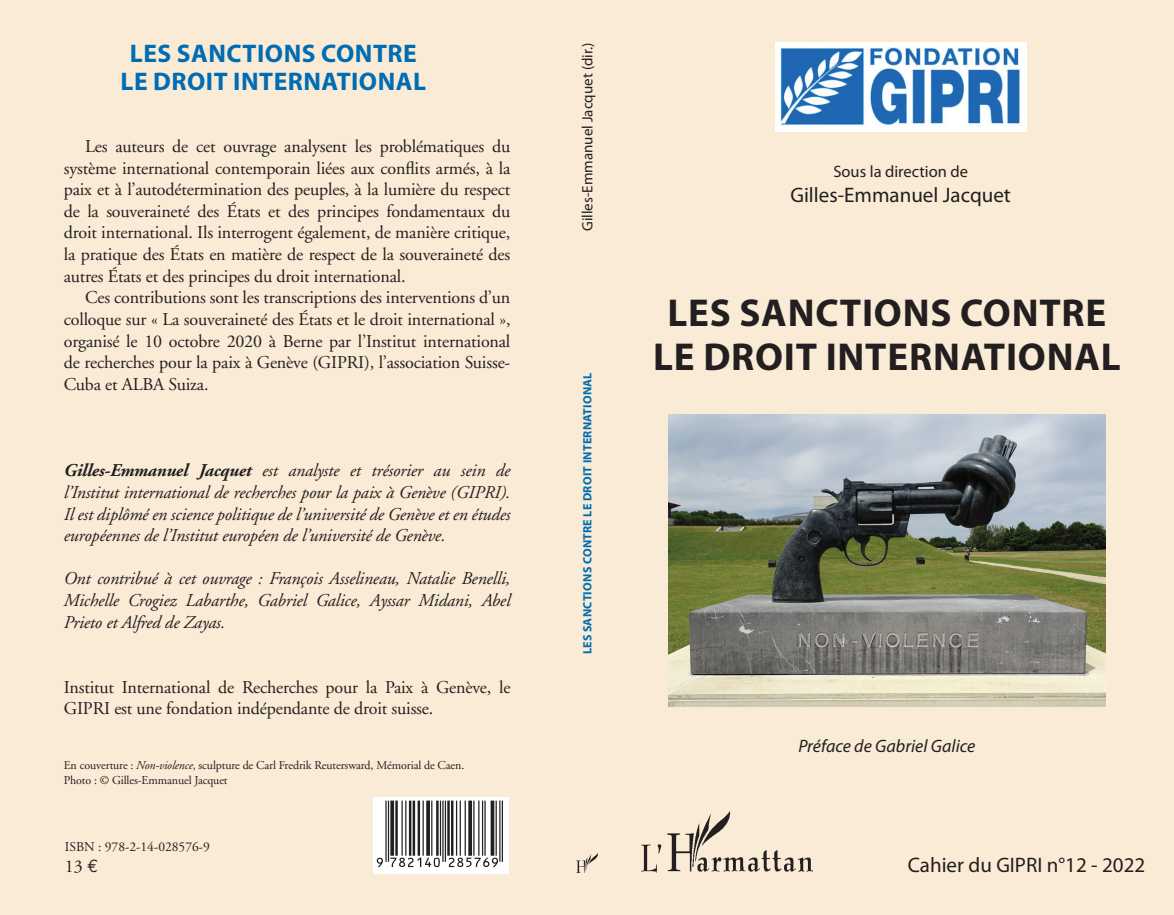
<style>
.page{position:relative;width:1174px;height:915px;background:#fff}
.page>*{position:absolute;margin:0;border:0;box-sizing:border-box;transform-origin:0 0}
.t1{font:700 39px/43.5px "Myriad Pro";letter-spacing:.02em;color:#231f20;text-align:center}
.t2{font:700 25.5px/28.5px "Myriad Pro";letter-spacing:.02em;color:#006cb3;text-align:center}
.t3{font:21px "Myriad Pro";color:#231f20}
.t4{font:18px/21.6px "Adobe Garamond";letter-spacing:-.01em;color:#231f20;text-align:justify}
.t5{font:italic 18px/21.6px "Adobe Garamond";letter-spacing:-.01em;color:#231f20;text-align:justify}
.t6{font:italic 18px "Myriad Pro";color:#231f20}
.t7{font:16.5px "Myriad Pro";color:#231f20}
.t8{font:15px "Myriad Pro";color:#231f20}
.t9{font:13.5px "Adobe Garamond";color:#231f20}
.t10{font:12px/15px "Adobe Garamond";letter-spacing:-.01em;color:#231f20}
.t11{font:700 12px "Myriad Pro";letter-spacing:.02em;color:#006cb3}
.s1{font-weight:700}
.s2{font-style:italic}
.s3{font-family:"Euro Mono"}
</style>
<div class="page">
<div style="left:0;top:0;width:1174px;height:914px;background:#f9ebd5"></div>
<img style="left:577px;top:854px;width:20px;height:18px">
<img style="left:775px;top:43px;width:251px;height:88px">
<img style="left:668px;top:415px;width:437px;height:291px">
<img style="left:641px;top:811px;width:171px;height:61px">
<svg style="left:373px;top:797px;width:136px;height:76px;background:#ebebeb"></svg>
<hr style="left:502px;top:800px;width:1px;height:61px;background:#231f20">
<hr style="left:499px;top:800px;width:1px;height:61px;background:#231f20">
<hr style="left:495px;top:800px;width:2px;height:55px;background:#231f20">
<svg style="left:490px;top:800px;width:4px;height:55px"></svg>
<hr style="left:484px;top:800px;width:1px;height:55px;background:#231f20">
<hr style="left:482px;top:800px;width:1px;height:55px;background:#231f20">
<hr style="left:478px;top:800px;width:1px;height:55px;background:#231f20">
<hr style="left:473px;top:800px;width:1px;height:55px;background:#231f20">
<svg style="left:468px;top:800px;width:4px;height:55px"></svg>
<hr style="left:464px;top:800px;width:2px;height:55px;background:#231f20">
<hr style="left:459px;top:800px;width:2px;height:55px;background:#231f20">
<hr style="left:456px;top:800px;width:1px;height:55px;background:#231f20">
<hr style="left:451px;top:800px;width:2px;height:55px;background:#231f20">
<hr style="left:447px;top:800px;width:3px;height:55px;background:#231f20">
<hr style="left:445px;top:800px;width:1px;height:61px;background:#231f20">
<hr style="left:442px;top:800px;width:1px;height:61px;background:#231f20">
<hr style="left:440px;top:800px;width:1px;height:55px;background:#231f20">
<hr style="left:436px;top:800px;width:2px;height:55px;background:#231f20">
<hr style="left:431px;top:800px;width:1px;height:55px;background:#231f20">
<svg style="left:426px;top:800px;width:4px;height:55px"></svg>
<hr style="left:422px;top:800px;width:2px;height:55px;background:#231f20">
<hr style="left:417px;top:800px;width:3px;height:55px;background:#231f20">
<hr style="left:412px;top:800px;width:3px;height:55px;background:#231f20">
<hr style="left:409px;top:800px;width:2px;height:55px;background:#231f20">
<hr style="left:405px;top:800px;width:1px;height:55px;background:#231f20">
<hr style="left:401px;top:800px;width:2px;height:55px;background:#231f20">
<hr style="left:395px;top:800px;width:3px;height:55px;background:#231f20">
<svg style="left:390px;top:800px;width:4px;height:55px"></svg>
<hr style="left:388px;top:800px;width:1px;height:61px;background:#231f20">
<hr style="left:385px;top:800px;width:1px;height:61px;background:#231f20">
<svg style="left:377px;top:857px;width:121px;height:9px"></svg>
<h2 class="t2" style="left:120px;top:38px;width:307px">LES SANCTIONS CONTRE<br>LE DROIT INTERNATIONAL</h2>
<p class="t4" style="left:64px;top:136px;width:448px;text-indent:21px">Les auteurs de cet ouvrage analysent les problématiques du système international contemporain liées aux conflits armés, à la paix et à l’autodétermination des peuples, à la lumière du respect de la souveraineté des États et des principes fondamentaux du droit international. Ils interrogent également, de manière critique, la pratique des États en matière de respect de la souveraineté des autres États et des principes du droit international.</p>
<p class="t4" style="left:64px;top:287px;width:448px;text-indent:21px">Ces contributions sont les transcriptions des interventions d’un colloque sur « La souveraineté des États et le droit international », organisé le 10 octobre 2020 à Berne par l’Institut international de recherches pour la paix à Genève (GIPRI), l’association Suisse-Cuba et ALBA Suiza.</p>
<p class="t5" style="left:64px;top:460px;width:448px"><span class="s1">Gilles-Emmanuel Jacquet</span> est analyste et trésorier au sein de l’Institut international de recherches pour la paix à Genève (GIPRI).<br>Il est diplômé en science politique de l’université de Genève et en études européennes de l’Institut européen de l’université de Genève.</p>
<p class="t5" style="left:64px;top:568px;width:448px">Ont contribué à cet ouvrage : François Asselineau, Natalie Benelli, Michelle Crogiez Labarthe, Gabriel Galice, Ayssar Midani, Abel Prieto et Alfred de Zayas.</p>
<p class="t4" style="left:64px;top:676px;width:448px">Institut International de Recherches pour la Paix à Genève, le<br>GIPRI est une fondation indépendante de droit suisse.</p>
<p class="t10" style="left:64px;top:758px;width:402px">En couverture : <span class="s2">Non-violence</span>, sculpture de Carl Fredrik Reutersward, Mémorial de Caen.<br>Photo : © Gilles-Emmanuel Jacquet</p>
<p class="t9" style="left:65px;top:839px;width:147px">ISBN : 978-2-14-028576-9</p>
<p class="t4" style="left:65px;top:856px;width:35px">13 <span class="s3">e</span></p>
<p class="t8" style="left:578px;top:231px;width:190px;rotate:-90deg">Gilles-Emmanuel Jacquet (dir.)</p>
<p class="t11" style="left:579px;top:654px;width:283px;rotate:-90deg">LES SANCTIONS CONTRE LE DROIT INTERNATIONAL</p>
<p class="t7" style="left:833px;top:161px;width:136px">Sous la direction de</p>
<p class="t3" style="left:790px;top:182px;width:222px">Gilles-Emmanuel Jacquet</p>
<h1 class="t1" style="left:653px;top:290px;width:469px">LES SANCTIONS CONTRE<br>LE DROIT INTERNATIONAL</h1>
<p class="t6" style="left:798px;top:734px;width:178px">Préface de Gabriel Galice</p>
<p class="t3" style="left:908px;top:852px;width:239px">Cahier du GIPRI n°12 - 2022</p>
</div>
